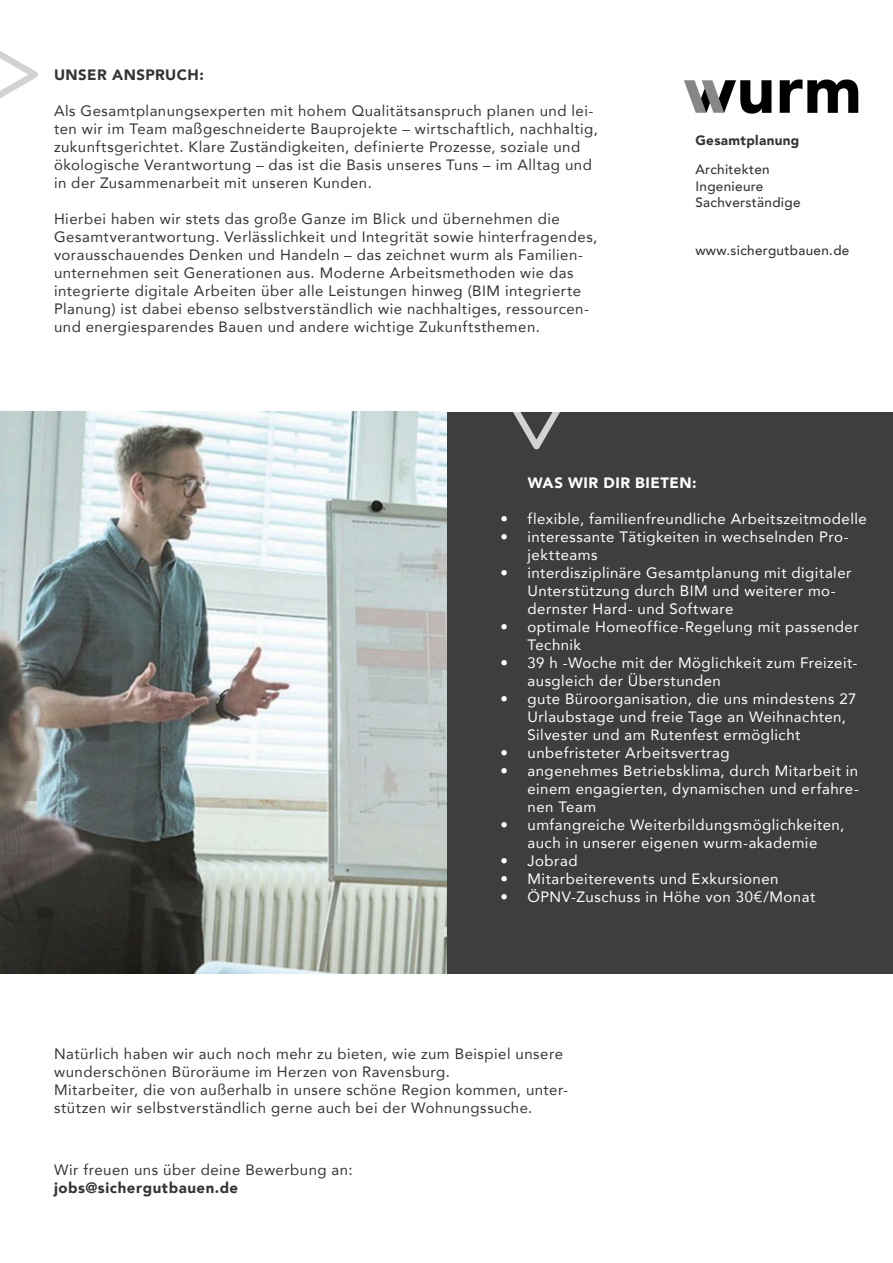
<style>
.page{position:relative;width:893px;height:1263px;background:#fff}
.page>*{position:absolute;margin:0;border:0;box-sizing:border-box;transform-origin:0 0}
.t1{font:15px/18px "Avenir";letter-spacing:.03em;color:#333638}
.t2{font:15px/18px "Avenir";letter-spacing:.03em;color:#fff}
.t3{font:900 15px "Avenir";letter-spacing:.035em;color:#fff}
.t4{font:900 15px "Avenir";letter-spacing:.03em;color:#333638}
.t5{font:500 13.5px/16.2px "Avenir";letter-spacing:.025em;color:#333638}
.t6{font:900 13.5px/29.7px "Avenir";letter-spacing:.025em;color:#333638}
.s1{font-weight:500}
.s2{font-weight:900}
</style>
<div class="page">
<div style="left:446px;top:411px;width:447px;height:563px;background:#3e3e3f"></div>
<svg style="left:485px;top:411px;width:103px;height:39px"></svg>
<img style="left:0;top:411px;width:446px;height:563px">
<svg style="left:0;top:51px;width:38px;height:47px"></svg>
<img style="left:684px;top:79px;width:175px;height:35px">
<p class="t4" style="left:54px;top:62px;width:151px">UNSER ANSPRUCH:</p>
<p class="t1" style="left:54px;top:101px;width:545px">Als Gesamtplanungsexperten mit hohem Qualitätsanspruch planen und lei&shy;ten wir im Team maßgeschneiderte Bauprojekte – wirtschaftlich, nachhaltig, zukunftsgerichtet. Klare Zuständigkeiten, definierte Prozesse, soziale und ökologische Verantwortung – das ist die Basis unseres Tuns – im Alltag und in der Zusammenarbeit mit unseren Kunden.</p>
<p class="t1" style="left:54px;top:209px;width:545px">Hierbei haben wir stets das große Ganze im Blick und übernehmen die Gesamtverantwortung. Verlässlichkeit und Integrität sowie hinterfragendes, vorausschauendes Denken und Handeln – das zeichnet wurm als Familien&shy;unternehmen seit Generationen aus. Moderne Arbeitsmethoden wie das integrierte digitale Arbeiten über alle Leistungen hinweg (BIM integrierte Planung) ist dabei ebenso selbstverständlich wie nachhaltiges, ressourcen&shy;und energiesparendes Bauen und andere wichtige Zukunftsthemen.</p>
<p class="t6" style="left:695px;top:125px;width:106px">Gesamtplanung<br><span class="s1">Architekten</span></p>
<p class="t5" style="left:695px;top:177px;width:107px">Ingenieure<br>Sachverständige</p>
<p class="t5" style="left:695px;top:242px;width:156px">www.sichergutbauen.de</p>
<p class="t3" style="left:528px;top:470px;width:170px">WAS WIR DIR BIETEN:</p>
<p class="t2" style="left:500px;top:509px;width:368px">• flexible, familienfreundliche Arbeitszeitmodelle</p>
<p class="t2" style="left:527px;top:527px;width:323px;text-indent:-27px">• interessante Tätigkeiten in wechselnden Pro&shy;jektteams</p>
<p class="t2" style="left:527px;top:563px;width:325px;text-indent:-27px">• interdisziplinäre Gesamtplanung mit digitaler<br>Unterstützung durch BIM und weiterer mo&shy;dernster Hard- und Software</p>
<p class="t2" style="left:527px;top:617px;width:333px;text-indent:-27px">• optimale Homeoffice-Regelung mit passender<br>Technik</p>
<p class="t2" style="left:527px;top:653px;width:331px;text-indent:-27px">• 39 h -Woche mit der Möglichkeit zum Freizeit&shy;ausgleich der Überstunden</p>
<p class="t2" style="left:527px;top:689px;width:330px;text-indent:-27px">• gute Büroorganisation, die uns mindestens 27<br>Urlaubstage und freie Tage an Weihnachten,<br>Silvester und am Rutenfest ermöglicht</p>
<p class="t2" style="left:500px;top:743px;width:231px">• unbefristeter Arbeitsvertrag</p>
<p class="t2" style="left:527px;top:761px;width:333px;text-align:justify;text-indent:-27px">• angenehmes Betriebsklima, durch Mitarbeit in einem engagierten, dynamischen und erfahre&shy;nen Team</p>
<p class="t2" style="left:500px;top:815px;width:345px;text-align:center">• umfangreiche Weiterbildungsmöglichkeiten, auch in unserer eigenen wurm-akademie</p>
<p class="t2" style="left:500px;top:851px;width:79px">• Jobrad</p>
<p class="t2" style="left:500px;top:869px;width:280px">• Mitarbeiterevents und Exkursionen</p>
<p class="t2" style="left:500px;top:887px;width:316px">• ÖPNV-Zuschuss in Höhe von 30€/Monat</p>
<p class="t1" style="left:54px;top:1044px;width:510px">Natürlich haben wir auch noch mehr zu bieten, wie zum Beispiel unsere wunderschönen Büroräume im Herzen von Ravensburg.</p>
<p class="t1" style="left:54px;top:1080px;width:516px">Mitarbeiter, die von außerhalb in unsere schöne Region kommen, unter&shy;stützen wir selbstverständlich gerne auch bei der Wohnungssuche.</p>
<p class="t1" style="left:54px;top:1160px;width:300px">Wir freuen uns über deine Bewerbung an: <span class="s2">jobs@sichergutbauen.de</span></p>
</div>
